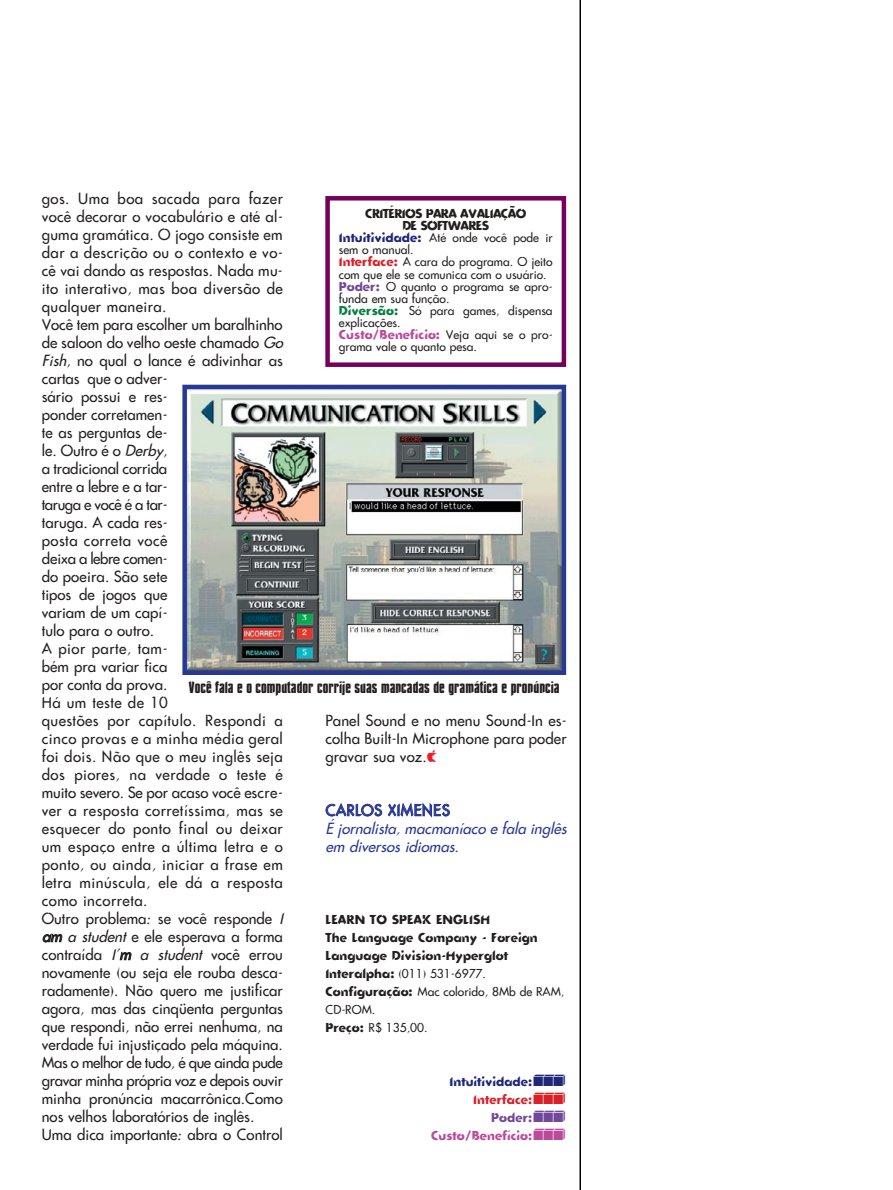
<style>
.page{position:relative;width:893px;height:1190px;background:#fff}
.page>*{position:absolute;margin:0;border:0;box-sizing:border-box;transform-origin:0 0}
.t1{font:15px/18px "Futura Vitima";color:#231f1f}
.t2{font:700 15px "Compacta Vitima";color:#231f1f}
.t3{font:italic 15px/18px "Futura Vitima";color:#283895}
.t4{font:15px "Futura Vitima";letter-spacing:.025em;color:#283895}
.t5{font:12px "Futura Vitima";color:#231f1f}
.t6{font:700 12px/18px "Futura Vitima";color:#231f1f}
.t7{font:700 12px/18px "Futura Vitima";color:#bb4a9b;text-align:right}
.t8{font:700 12px "Futura Vitima";letter-spacing:-.055em;color:#231f1f}
.t9{font:700 12px "Futura Vitima";letter-spacing:-.06em;color:#231f1f}
.s1{font-style:italic}
.s2{font-weight:700;color:#1f2779}
.s3{font-weight:700;color:#da2027}
.s4{font-weight:700;color:#73489c}
.s5{font-weight:700;color:#007f3e}
.s6{font-weight:400;color:#231f1f}
.s7{color:#ee1c24}
.s8{font-weight:400}
.s9{color:#1f2779}
.s10{font-size:15px;color:#1f2779}
.s11{color:#da2027}
.s12{font-size:15px;color:#da2027}
.s13{color:#73489c}
.s14{font-size:15px;color:#73489c}
.s15{font-size:15px}
</style>
<div class="page">
<img style="left:187px;top:390px;width:374px;height:280px">
<div style="left:182px;top:385px;width:384px;height:290px;border:4px solid #283895"></div>
<div style="left:325px;top:196px;width:241px;height:171px;border:4px solid #77005d"></div>
<hr style="left:579px;top:0;width:2px;height:1190px;background:#000">
<p class="t1" style="left:42px;top:190px;width:246px">gos. Uma boa sacada para fazer você decorar o vocabulário e até al&shy;guma gramática. O jogo consiste em dar a descrição ou o contexto e vo&shy;cê vai dando as respostas. Nada mu&shy;ito interativo, mas boa diversão de qualquer maneira.<br>Você tem para escolher um baralhinho de saloon do velho oeste chamado <span class="s1">Go<br>Fish</span>, no qual o lance é adivinhar as cartas que o adver-<br>sário possui e res-<br>ponder corretamen-<br>te as perguntas de-<br>le. Outro é o <span class="s1">Derby</span>,<br>a tradicional corrida<br>entre a lebre e a tar-<br>taruga e você é a tar-<br>taruga. A cada res-<br>posta correta você<br>deixa a lebre comen-<br>do poeira. São sete<br>tipos de jogos que<br>variam de um capí-<br>tulo para o outro.<br>A pior parte, tam-<br>bém pra variar fica<br>por conta da prova.<br>Há um teste de 10<br>questões por capítulo. Respondi a cinco provas e a minha média geral foi dois. Não que o meu inglês seja dos piores, na verdade o teste é muito severo. Se por acaso você escre&shy;ver a resposta corretíssima, mas se esquecer do ponto final ou deixar um espaço entre a última letra e o ponto, ou ainda, iniciar a frase em letra minúscula, ele dá a resposta como incorreta.<br>Outro problema: se você responde <span class="s1">I am a student</span> e ele esperava a forma contraída <span class="s1">I’m a student</span> você errou novamente (ou seja ele rouba desca&shy;radamente). Não quero me justificar agora, mas das cinqüenta perguntas que respondi, não errei nenhuma, na verdade fui injustiçado pela máquina.<br>Mas o melhor de tudo, é que ainda pude gravar minha própria voz e depois ouvir minha pronúncia macarrônica.Como nos velhos laboratórios de inglês.<br>Uma dica importante: abra o Control</p>
<p class="t8" style="left:365px;top:208px;width:162px">CRITÉRIOS PARA AVALIAÇÃO</p>
<p class="t9" style="left:402px;top:220px;width:88px">DE SOFTWARES</p>
<p class="t5" style="left:339px;top:232px;width:215px"><span class="s2">Intuitividade:</span> Até onde você pode ir</p>
<p class="t5" style="left:339px;top:244px;width:76px">sem o manual.</p>
<p class="t5" style="left:339px;top:256px;width:215px"><span class="s3">Interface:</span> A cara do programa. O jeito</p>
<p class="t5" style="left:339px;top:268px;width:209px">com que ele se comunica com o usuário.</p>
<p class="t5" style="left:339px;top:280px;width:215px"><span class="s4">Poder:</span> O quanto o programa se apro-</p>
<p class="t5" style="left:339px;top:292px;width:112px">funda em sua função.</p>
<p class="t5" style="left:339px;top:304px;width:215px"><span class="s5">Diversão:</span> Só para games, dispensa</p>
<p class="t5" style="left:339px;top:316px;width:63px">explicações.</p>
<p class="t7" style="left:339px;top:326px;width:215px">Custo/Benefício: <span class="s6">Veja aqui se o pro-</span></p>
<p class="t5" style="left:339px;top:340px;width:140px">grama vale o quanto pesa.</p>
<p class="t2" style="left:189px;top:680px;width:372px">Você fala e o computador corrije suas mancadas de gramática e pronúncia</p>
<p class="t1" style="left:325px;top:712px;width:243px;text-align:justify">Panel Sound e no menu Sound-In es&shy;colha Built-In Microphone para poder gravar sua voz.<span class="s7">~</span></p>
<p class="t4" style="left:325px;top:802px;width:126px">CARLOS XIMENES</p>
<p class="t3" style="left:325px;top:820px;width:246px">É jornalista,macmaníaco e fala inglês em diversos idiomas.</p>
<p class="t6" style="left:325px;top:911px;width:240px">LEARN TO SPEAK ENGLISH<br>The Language Company - Foreign<br>Language Division-Hyperglot<br>Interalpha: <span class="s8">(011) 531-6977.<br></span>Configuração: <span class="s8">Mac colorido, 8Mb de RAM,<br>CD-ROM.<br></span>Preço: <span class="s8">R$ 135,00.</span></p>
<p class="t7" style="left:431px;top:1073px;width:137px"><span class="s9">Intuitividade:</span><span class="s10">¡¡™<br></span><span class="s11">Interface:</span><span class="s12">¡¡™<br></span><span class="s13">Poder:</span><span class="s14">¡¡™<br></span>Custo/Benefício:<span class="s15">¡¡™</span></p>
</div>
